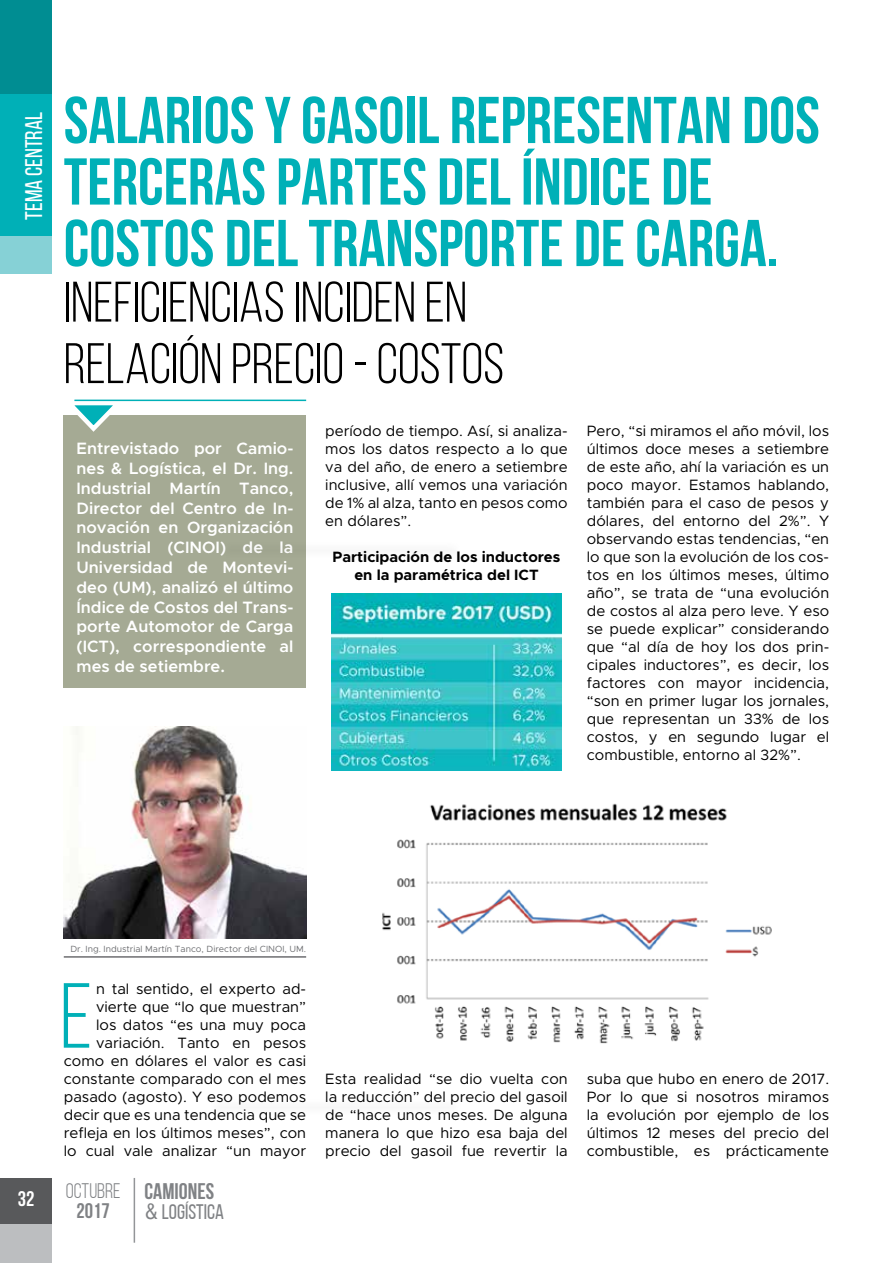
<style>
.page{position:relative;width:893px;height:1263px;background:#fff}
.page>*{position:absolute;margin:0;border:0;box-sizing:border-box;transform-origin:0 0}
.t1{font:92.1px "Bebas Neue";color:#00b0b7}
.t2{font:700 66px/61.5px "Bebas Neue";color:#00b0b7}
.t3{font:57px/61.5px "Bebas Neue";color:#000}
.t4{font:24px "Bebas Neue";color:#fff}
.t5{font:700 22.5px "Bebas Neue";color:#808285}
.t6{font:21px "Bebas Neue";color:#808285}
.t7{font:21px "Bebas Neue";color:#808285}
.t8{font:700 21px "Bebas Neue";color:#808285}
.t9{font:700 21px "Bebas Neue";color:#fff}
.t10{font:600 16.5px/19.8px "Metropolis";color:#fff;text-align:justify}
.t11{font:15px/18px "Metropolis";color:#000;text-align:justify}
.t12{font:700 15px/18px "Metropolis";color:#000;text-align:center}
.t13{font:9px "Metropolis";color:#6d6e71}
.s1{font-family:"Switzerland Condensed"}
</style>
<div class="page">
<div style="left:0;top:0;width:52px;height:238px;background:#00b0b7"></div>
<div style="left:0;top:237px;width:52px;height:37px;background:#86d1d6"></div>
<div style="left:0;top:0;width:52px;height:94px;background:#008d92"></div>
<div style="left:0;top:1178px;width:52px;height:85px;background:#58595b"></div>
<div style="left:0;top:1225px;width:52px;height:38px;background:#bcbec0"></div>
<hr style="left:134px;top:1178px;width:1px;height:65px;background:#939598">
<div style="left:64px;top:415px;width:242px;height:273px;background:#a5aa94"></div>
<svg style="left:63px;top:399px;width:66px;height:36px"></svg>
<div style="left:218px;top:542px;width:246px;height:17px;background:#000;opacity:.2"></div>
<hr style="left:74px;top:400px;width:232px;height:1px;background:#00b0b7">
<img style="left:64px;top:726px;width:242px;height:213px">
<div style="left:207px;top:1098px;width:257px;height:18px;background:#fbfbfb"></div>
<hr style="left:64px;top:956px;width:242px;height:2px;background:#6d6e71">
<img style="left:332px;top:593px;width:230px;height:178px">
<img style="left:382px;top:803px;width:390px;height:241px">
<h3 class="t4" style="left:21px;top:220px;width:109px;rotate:-90deg">TEMA CENTRAL</h3>
<h2 class="t2" style="left:64px;top:89px;width:758px">SALARIOS Y GASOIL REPRESENTAN DOS<br>TERCERAS PARTES DEL ÍNDICE DE<br>COSTOS DEL TRANSPORTE DE CARGA.</h2>
<h3 class="t3" style="left:64px;top:271px;width:442px">INEFICIENCIAS INCIDEN EN<br>RELACIÓN PRECIO - COSTOS</h3>
<p class="t10" style="left:77px;top:438px;width:218px">Entrevistado por Camio&shy;nes &amp; Logística, el Dr. Ing.<br>Industrial Martín Tanco, Director del Centro de In&shy;novación en Organización Industrial (CINOI) de la Universidad de Montevi&shy;deo (UM), analizó el último Índice de Costos del Trans&shy;porte Automotor de Carga (ICT), correspondiente al mes de setiembre.</p>
<p class="t11" style="left:325px;top:421px;width:244px">período de tiempo. Así, si analiza&shy;mos los datos respecto a lo que va del año, de enero a setiembre inclusive, allí vemos una variación de 1% al alza, tanto en pesos como en dólares”.</p>
<p class="t12" style="left:333px;top:547px;width:229px">Participación de los inductores en la paramétrica del ICT</p>
<p class="t11" style="left:587px;top:421px;width:244px">Pero, “si miramos el año móvil, los últimos doce meses a setiembre de este año, ahí la variación es un poco mayor. Estamos hablando, también para el caso de pesos y dólares, del entorno del 2%”. Y observando estas tendencias, “en lo que son la evolución de los cos&shy;tos en los últimos meses, último año”, se trata de “una evolución de costos al alza pero leve. Y eso se puede explicar” considerando que “al día de hoy los dos prin&shy;cipales inductores”, es decir, los factores con mayor incidencia, “son en primer lugar los jornales, que representan un 33% de los costos, y en segundo lugar el combustible, entorno al 32%”.</p>
<h3 class="t9" style="left:18px;top:1188px;width:18px">32</h3>
<p class="t13" style="left:70px;top:943px;width:237px">Dr. Ing. Industrial Martín Tanco, Director del CINOI, UM.</p>
<p class="t11" style="left:64px;top:979px;width:244px;text-align:right">n tal sentido, el experto ad&shy;vierte que “lo que muestran”<br>los datos “es una muy poca variación. Tanto en pesos como en dólares el valor es casi constante comparado con el mes pasado (agosto). Y eso podemos decir que es una tendencia que se refleja en los últimos meses”, con lo cual vale analizar “un mayor</p>
<h1 class="t1" style="left:60px;top:966px;width:34px">E</h1>
<h3 class="t7" style="left:66px;top:1179px;width:56px">OCTUBRE</h3>
<h3 class="t8" style="left:77px;top:1199px;width:35px">2017</h3>
<h3 class="t5" style="left:145px;top:1179px;width:71px">CAMIONES</h3>
<h3 class="t6" style="left:145px;top:1200px;width:81px"><span class="s1">&amp;</span> LOGÍSTICA</h3>
<p class="t11" style="left:325px;top:1069px;width:244px">Esta realidad “se dio vuelta con la reducción” del precio del gasoil de “hace unos meses. De alguna manera lo que hizo esa baja del precio del gasoil fue revertir la</p>
<p class="t11" style="left:587px;top:1069px;width:244px">suba que hubo en enero de 2017.<br>Por lo que si nosotros miramos la evolución por ejemplo de los últimos 12 meses del precio del combustible, es prácticamente</p>
</div>
